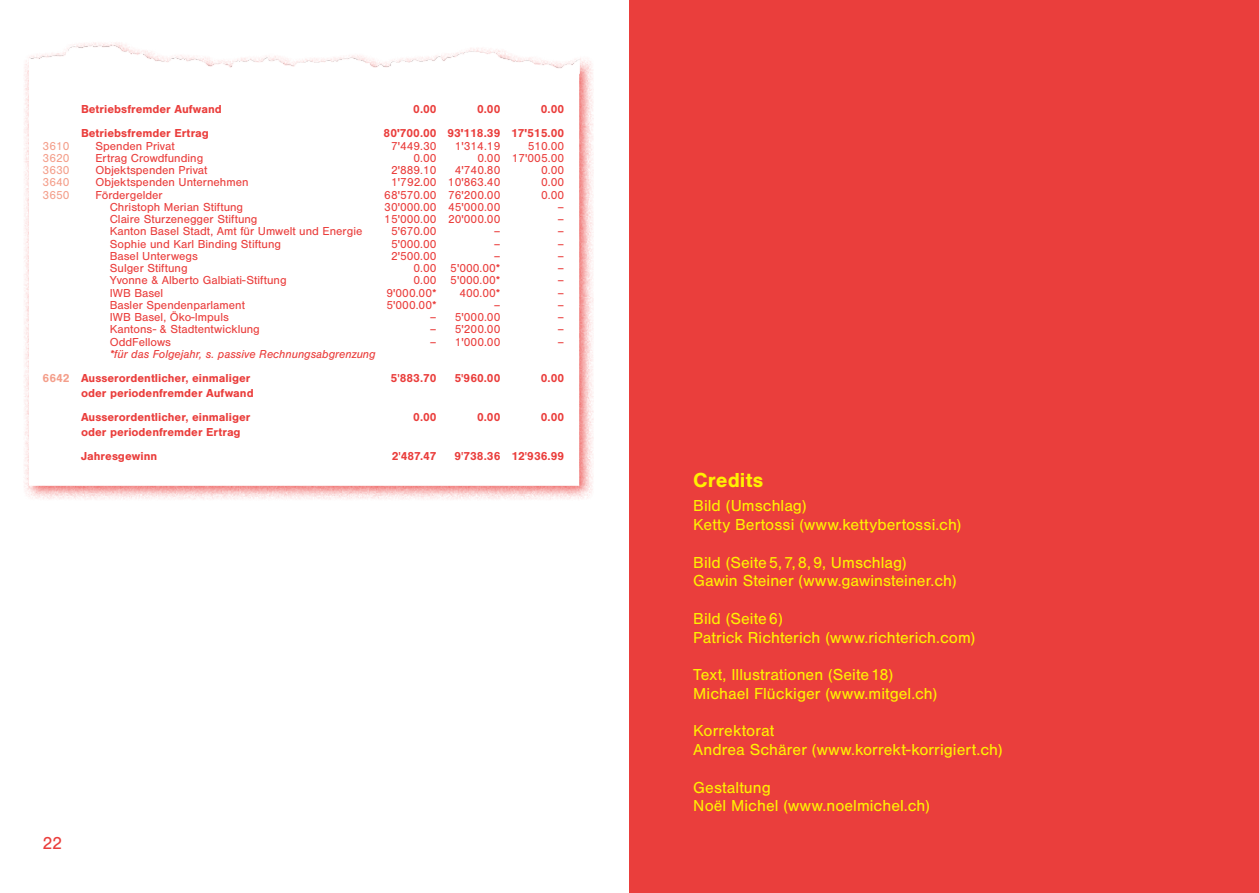
<style>
.page{position:relative;width:1259px;height:893px;background:#fff}
.page>*{position:absolute;margin:0;border:0;box-sizing:border-box;transform-origin:0 0}
.Kästchen_linksbündig{font:700 21px "Nimbus San";letter-spacing:.005em;color:#fff101}
.t1{font:18px "Nimbus San";color:#ea3e3c}
._11Pt_Anfang{font:16.5px "Nimbus San";letter-spacing:.005em;color:#fff101}
.t2{font:12px "Nimbus San";color:#ea3e3c}
.t3{font:700 12px/14.4px "Nimbus San";color:#ea3e3c}
.t4{font:italic 12px "Nimbus San";color:#ea3e3c}
.t5{font:12px "Nimbus San";color:#f49f8b}
.t6{font:700 12px "Nimbus San";color:#f49f8b}
.s1{font-weight:400}
</style>
<div class="page">
<div style="left:23px;top:41px;width:571px;height:460px;background:#ea3e3c;opacity:.75"></div>
<img style="left:29px;top:41px;width:550px;height:15px">
<svg style="left:29px;top:56px;width:550px;height:430px"></svg>
<div style="left:629px;top:0;width:630px;height:893px;background:#ea3e3c"></div>
<p class="t3" style="left:81px;top:102px;width:142px">Betriebsfremder Aufwand</p>
<p class="t3" style="left:413px;top:102px;width:25px">0.00</p>
<p class="t3" style="left:477px;top:102px;width:25px">0.00</p>
<p class="t3" style="left:541px;top:102px;width:25px">0.00</p>
<p class="t3" style="left:81px;top:126px;width:129px">Betriebsfremder Ertrag</p>
<p class="t3" style="left:384px;top:126px;width:54px">80'700.00</p>
<p class="t3" style="left:447px;top:126px;width:55px">93'118.39</p>
<p class="t3" style="left:511px;top:126px;width:55px">17'515.00</p>
<p class="t5" style="left:43px;top:139px;width:28px">3610</p>
<p class="t2" style="left:95px;top:139px;width:81px">Spenden Privat</p>
<p class="t2" style="left:391px;top:139px;width:47px">7'449.30</p>
<p class="t2" style="left:455px;top:139px;width:47px">1'314.19</p>
<p class="t2" style="left:528px;top:139px;width:38px">510.00</p>
<p class="t5" style="left:43px;top:151px;width:28px">3620</p>
<p class="t2" style="left:95px;top:151px;width:109px">Ertrag Crowdfunding</p>
<p class="t2" style="left:413px;top:151px;width:25px">0.00</p>
<p class="t2" style="left:477px;top:151px;width:25px">0.00</p>
<p class="t2" style="left:512px;top:151px;width:54px">17'005.00</p>
<p class="t5" style="left:43px;top:164px;width:28px">3630</p>
<p class="t2" style="left:95px;top:164px;width:113px">Objektspenden Privat</p>
<p class="t2" style="left:391px;top:164px;width:47px">2'889.10</p>
<p class="t2" style="left:455px;top:164px;width:47px">4'740.80</p>
<p class="t2" style="left:541px;top:164px;width:25px">0.00</p>
<p class="t5" style="left:43px;top:176px;width:28px">3640</p>
<p class="t2" style="left:95px;top:176px;width:155px">Objektspenden Unternehmen</p>
<p class="t2" style="left:391px;top:176px;width:47px">1'792.00</p>
<p class="t2" style="left:448px;top:176px;width:54px">10'863.40</p>
<p class="t2" style="left:541px;top:176px;width:25px">0.00</p>
<p class="t5" style="left:43px;top:188px;width:28px">3650</p>
<p class="t2" style="left:95px;top:188px;width:69px">Fördergelder</p>
<p class="t2" style="left:384px;top:188px;width:54px">68'570.00</p>
<p class="t2" style="left:448px;top:188px;width:54px">76'200.00</p>
<p class="t2" style="left:541px;top:188px;width:25px">0.00</p>
<p class="t2" style="left:110px;top:200px;width:135px">Christoph Merian Stiftung</p>
<p class="t2" style="left:384px;top:200px;width:54px">30'000.00</p>
<p class="t2" style="left:448px;top:200px;width:54px">45'000.00</p>
<p class="t2" style="left:557px;top:200px;width:8px">–</p>
<p class="t2" style="left:110px;top:213px;width:149px">Claire Sturzenegger Stiftung</p>
<p class="t2" style="left:384px;top:213px;width:54px">15'000.00</p>
<p class="t2" style="left:448px;top:213px;width:54px">20'000.00</p>
<p class="t2" style="left:557px;top:213px;width:8px">–</p>
<p class="t2" style="left:110px;top:225px;width:254px">Kanton Basel Stadt, Amt für Umwelt und Energie</p>
<p class="t2" style="left:391px;top:225px;width:47px">5'670.00</p>
<p class="t2" style="left:494px;top:225px;width:8px">–</p>
<p class="t2" style="left:557px;top:225px;width:8px">–</p>
<p class="t2" style="left:110px;top:237px;width:173px">Sophie und Karl Binding Stiftung</p>
<p class="t2" style="left:391px;top:237px;width:47px">5'000.00</p>
<p class="t2" style="left:494px;top:237px;width:8px">–</p>
<p class="t2" style="left:557px;top:237px;width:8px">–</p>
<p class="t2" style="left:110px;top:249px;width:90px">Basel Unterwegs</p>
<p class="t2" style="left:391px;top:249px;width:47px">2'500.00</p>
<p class="t2" style="left:494px;top:249px;width:8px">–</p>
<p class="t2" style="left:557px;top:249px;width:8px">–</p>
<p class="t2" style="left:110px;top:262px;width:79px">Sulger Stiftung</p>
<p class="t2" style="left:413px;top:262px;width:25px">0.00</p>
<p class="t2" style="left:450px;top:262px;width:52px">5'000.00*</p>
<p class="t2" style="left:557px;top:262px;width:8px">–</p>
<p class="t2" style="left:110px;top:274px;width:178px">Yvonne &amp; Alberto Galbiati-Stiftung</p>
<p class="t2" style="left:413px;top:274px;width:25px">0.00</p>
<p class="t2" style="left:450px;top:274px;width:52px">5'000.00*</p>
<p class="t2" style="left:557px;top:274px;width:8px">–</p>
<p class="t2" style="left:110px;top:286px;width:55px">IWB Basel</p>
<p class="t2" style="left:386px;top:286px;width:52px">9'000.00*</p>
<p class="t2" style="left:459px;top:286px;width:43px">400.00*</p>
<p class="t2" style="left:557px;top:286px;width:8px">–</p>
<p class="t2" style="left:110px;top:298px;width:137px">Basler Spendenparlament</p>
<p class="t2" style="left:386px;top:298px;width:52px">5'000.00*</p>
<p class="t2" style="left:494px;top:298px;width:8px">–</p>
<p class="t2" style="left:557px;top:298px;width:8px">–</p>
<p class="t2" style="left:110px;top:311px;width:121px">IWB Basel, Öko-Impuls</p>
<p class="t2" style="left:430px;top:311px;width:8px">–</p>
<p class="t2" style="left:455px;top:311px;width:47px">5'000.00</p>
<p class="t2" style="left:557px;top:311px;width:8px">–</p>
<p class="t2" style="left:110px;top:323px;width:151px">Kantons- &amp; Stadtentwicklung</p>
<p class="t2" style="left:430px;top:323px;width:8px">–</p>
<p class="t2" style="left:455px;top:323px;width:47px">5'200.00</p>
<p class="t2" style="left:557px;top:323px;width:8px">–</p>
<p class="t2" style="left:110px;top:335px;width:63px">OddFellows</p>
<p class="t2" style="left:430px;top:335px;width:8px">–</p>
<p class="t2" style="left:455px;top:335px;width:47px">1'000.00</p>
<p class="t2" style="left:557px;top:335px;width:8px">–</p>
<p class="t4" style="left:110px;top:347px;width:267px">*für das Folgejahr, s. passive Rechnungsabgrenzung</p>
<p class="t6" style="left:43px;top:372px;width:28px">6642</p>
<p class="t3" style="left:81px;top:371px;width:174px">Ausserordentlicher, einmaliger oder periodenfremder Aufwand</p>
<p class="t3" style="left:391px;top:371px;width:47px">5<span class="s1">'</span>883.70</p>
<p class="t3" style="left:454px;top:371px;width:47px">5<span class="s1">'</span>960.00</p>
<p class="t3" style="left:541px;top:371px;width:25px">0.00</p>
<p class="t3" style="left:81px;top:410px;width:171px">Ausserordentlicher, einmaliger oder periodenfremder Ertrag</p>
<p class="t3" style="left:413px;top:410px;width:25px">0.00</p>
<p class="t3" style="left:477px;top:410px;width:25px">0.00</p>
<p class="t3" style="left:541px;top:410px;width:25px">0.00</p>
<p class="t3" style="left:81px;top:449px;width:78px">Jahresgewinn</p>
<p class="t3" style="left:392px;top:449px;width:46px">2<span class="s1">'</span>487.47</p>
<p class="t3" style="left:454px;top:449px;width:47px">9<span class="s1">'</span>738.36</p>
<p class="t3" style="left:511px;top:449px;width:54px">12<span class="s1">'</span>936.99</p>
<h2 class="t1" style="left:43px;top:833px;width:21px">22</h2>
<p class="Kästchen_linksbündig" style="left:693px;top:469px;width:72px">Credits</p>
<p class="_11Pt_Anfang" style="left:693px;top:497px;width:115px">Bild (Umschlag)</p>
<p class="_11Pt_Anfang" style="left:693px;top:516px;width:270px">Ketty Bertossi (www.kettybertossi.ch)</p>
<p class="_11Pt_Anfang" style="left:693px;top:553px;width:215px">Bild (Seite5,7,8,9, Umschlag)</p>
<p class="_11Pt_Anfang" style="left:693px;top:572px;width:265px">Gawin Steiner (www.gawinsteiner.ch)</p>
<p class="_11Pt_Anfang" style="left:693px;top:609px;width:91px">Bild (Seite6)</p>
<p class="_11Pt_Anfang" style="left:693px;top:628px;width:283px">Patrick Richterich (www.richterich.com)</p>
<p class="_11Pt_Anfang" style="left:693px;top:666px;width:202px">Text, Illustrationen (Seite18)</p>
<p class="_11Pt_Anfang" style="left:693px;top:684px;width:245px">Michael Flückiger (www.mitgel.ch)</p>
<p class="_11Pt_Anfang" style="left:693px;top:722px;width:82px">Korrektorat</p>
<p class="_11Pt_Anfang" style="left:693px;top:741px;width:311px">Andrea Schärer (www.korrekt-korrigiert.ch)</p>
<p class="_11Pt_Anfang" style="left:693px;top:778px;width:79px">Gestaltung</p>
<p class="_11Pt_Anfang" style="left:693px;top:797px;width:238px">Noël Michel (www.noelmichel.ch)</p>
</div>
